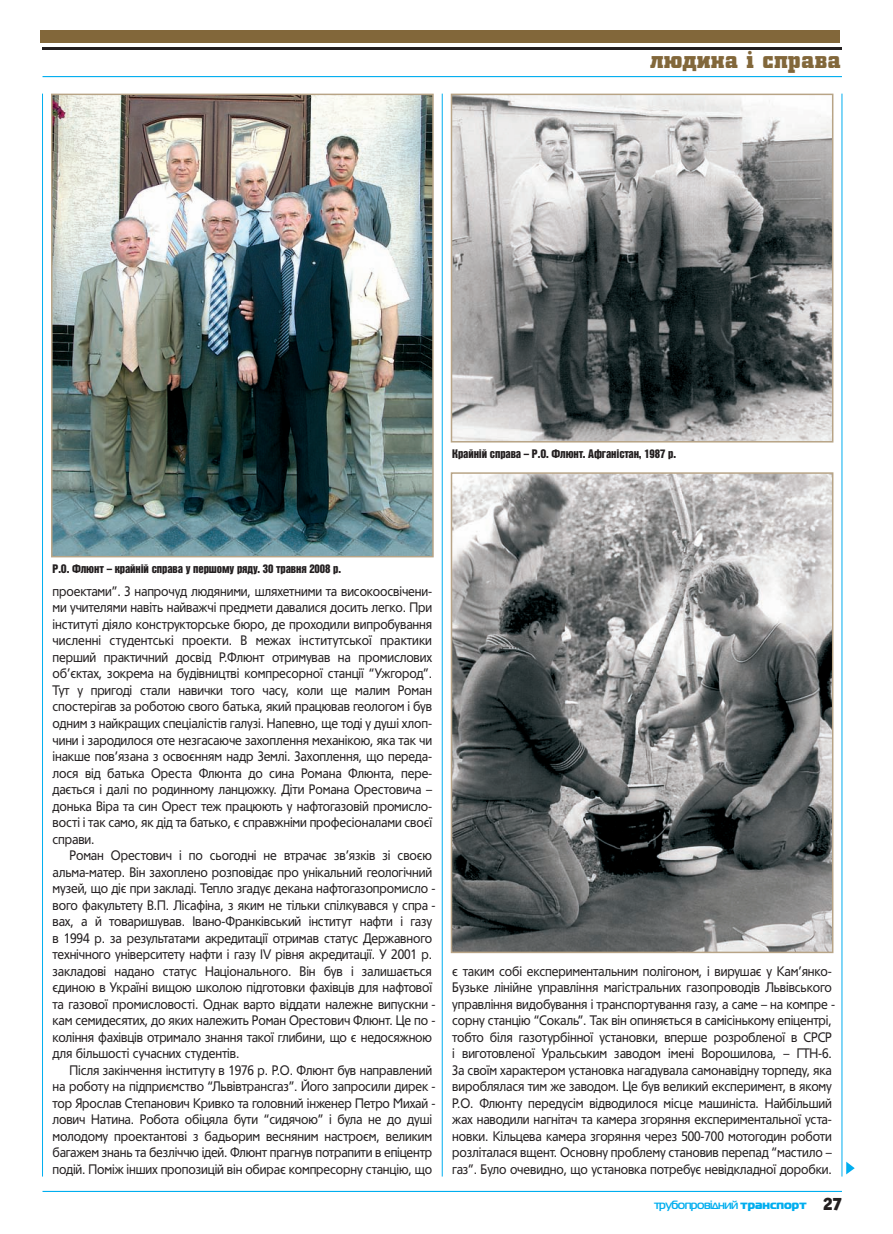
<style>
.page{position:relative;width:893px;height:1234px;background:#fff}
.page>*{position:absolute;margin:0;border:0;box-sizing:border-box;transform-origin:0 0}
.t1{font:900 25.5px "Coliseum";letter-spacing:.03em;color:#82673a}
.t2{font:13.5px/16.5px "Tornado Cyr";letter-spacing:-.01em;color:#231f20;scale:.9 1}
.t3{font:12px "Bastion Kontrast";letter-spacing:-.01em;color:#231f20}
.t4{font:700 12px "Magistral C";letter-spacing:-.045em;color:#00aeef}
.s1{font-family:"Magistral Black C";font-weight:400}
.s2{font-family:"Officina Serif Black C";font-weight:400;font-size:18px;color:#231f20}
</style>
<div class="page">
<div style="left:40px;top:30px;width:800px;height:13px;background:#82673a"></div>
<hr style="left:43px;top:48px;width:799px;height:2px;background:#231f20">
<hr style="left:842px;top:94px;width:1px;height:1082px;background:#00aeef">
<hr style="left:43px;top:1190px;width:799px;height:1px;background:#00aeef">
<hr style="left:43px;top:76px;width:799px;height:1px;background:#00aeef">
<hr style="left:42px;top:94px;width:1px;height:1082px;background:#00aeef">
<hr style="left:442px;top:94px;width:1px;height:1082px;background:#00aeef">
<svg style="left:846px;top:1161px;width:9px;height:13px"></svg>
<img style="left:54px;top:97px;width:377px;height:457px">
<div style="left:51px;top:94px;width:383px;height:463px;border:2px solid #b8a486"></div>
<img style="left:454px;top:97px;width:376px;height:342px">
<div style="left:451px;top:94px;width:382px;height:348px;border:2px solid #b8a486"></div>
<img style="left:454px;top:475px;width:376px;height:474px">
<div style="left:451px;top:472px;width:382px;height:480px;border:2px solid #b8a486"></div>
<p class="t1" style="left:650px;top:51px;width:192px">людина і справа</p>
<p class="t3" style="left:452px;top:449px;width:225px">Крайнiй справа – Р.О. Флюнт. Афганiстан, 1987 р.</p>
<p class="t3" style="left:53px;top:564px;width:290px">Р.О. Флюнт – крайнiй справа у першому ряду. 30 травня 2008 р.</p>
<p class="t2" style="left:53px;top:584px;width:423px">про ек та ми”. З на про чуд лю дя ни ми, шля хет ни ми та ви со ко освiче ни -</p>
<p class="t2" style="left:53px;top:600px;width:423px">ми учи те ля ми навiть най важчi пред ме ти да ва ли ся до сить лег ко. При</p>
<p class="t2" style="left:53px;top:617px;width:423px">iнсти тутi дiяло кон ст ру к торсь ке бю ро, де про хо ди ли ви про бу ван ня</p>
<p class="t2" style="left:53px;top:633px;width:423px">чис леннi сту дентськi про ек ти. В ме жах iнсти тутсь кої пра к ти ки</p>
<p class="t2" style="left:53px;top:650px;width:423px">пер ший пра к тич ний досвiд Р.Флюнт от ри му вав на про ми сло вих</p>
<p class="t2" style="left:53px;top:666px;width:423px">об’єктах, зо к ре ма на будiвництвi ком пре сор ної станцiї “Уж го род”.</p>
<p class="t2" style="left:53px;top:683px;width:423px">Тут у при годi ста ли на вич ки то го ча су, ко ли ще ма лим Ро ман</p>
<p class="t2" style="left:53px;top:699px;width:423px">спо стерiгав за ро бо тою сво го бать ка, який пра цю вав гео ло гом i був</p>
<p class="t2" style="left:53px;top:716px;width:423px">од ним з найк ра щих спецiалiстiв га лузi. На пев но, ще тодi у душi хлоп -</p>
<p class="t2" style="left:53px;top:732px;width:423px">чи ни i за ро ди ло ся оте не зга са ю че за хо п лен ня ме ханiкою, яка так чи</p>
<p class="t2" style="left:53px;top:749px;width:423px">iна кше пов’яза на з ос воєнням надр Землi. За хо п лен ня, що пе ре да -</p>
<p class="t2" style="left:53px;top:765px;width:423px">ло ся вiд бать ка Оре ста Флюн та до си на Ро ма на Флюн та, пе ре -</p>
<p class="t2" style="left:53px;top:782px;width:423px">дається i далi по ро дин но му лан цюж ку. Дiти Ро ма на Оре сто ви ча –</p>
<p class="t2" style="left:53px;top:798px;width:423px">донь ка Вiра та син Орест теж пра цю ють у наф то га зовiй про ми сло -</p>
<p class="t2" style="left:53px;top:815px;width:423px">востi i так са мо, як дiд та бать ко, є справжнiми про фесiона ла ми своєї</p>
<p class="t2" style="left:53px;top:831px;width:48px">спра ви.</p>
<p class="t2" style="left:70px;top:848px;width:404px">Ро ман Оре сто вич i по сьо годнi не втра чає зв’язкiв зi своєю</p>
<p class="t2" style="left:53px;top:864px;width:423px">аль ма-ма тер. Вiн за хо п ле но роз повiдає про унiкаль ний гео логiчний</p>
<p class="t2" style="left:53px;top:881px;width:427px">му зей, що дiє при за кладi. Те п ло зга дує де ка на наф то га зо про ми сло -</p>
<p class="t2" style="left:53px;top:897px;width:427px">во го фа куль те ту В.П. Лiсафiна, з яким не тiльки спiлку вав ся у спра -</p>
<p class="t2" style="left:53px;top:914px;width:423px">вах, а й то ва ри шу вав. Іва но-Франкiвський iнсти тут наф ти i га зу</p>
<p class="t2" style="left:53px;top:930px;width:423px">в 1994 р. за ре зуль та та ми ак ре ди тацiї от ри мав ста тус Дер жав но го</p>
<p class="t2" style="left:53px;top:947px;width:423px">технiчно го унiвер си те ту наф ти i га зу IV рiвня ак ре ди тацiї. У 2001 р.</p>
<p class="t2" style="left:53px;top:963px;width:423px">за кла довi на да но ста тус Нацiональ но го. Вiн був i за ли шається</p>
<p class="t2" style="left:53px;top:980px;width:423px">єди ною в Ук раїнi ви щою шко лою пiдго тов ки фахiвцiв для наф то вої</p>
<p class="t2" style="left:53px;top:996px;width:427px">та га зо вої про ми сло востi. Од нак вар то вiдда ти на леж не ви пу ск ни -</p>
<p class="t2" style="left:53px;top:1013px;width:427px">кам се ми де ся тих, до яких на ле жить Ро ман Оре сто вич Флюнт. Це по -</p>
<p class="t2" style="left:53px;top:1029px;width:423px">колiння фахiвцiв от ри ма ло знан ня та кої гли би ни, що є не до сяж ною</p>
<p class="t2" style="left:53px;top:1046px;width:209px">для бiльшостi су час них сту дентiв.</p>
<p class="t2" style="left:70px;top:1062px;width:404px">Пiсля закiнчен ня iнсти ту ту в 1976 р. Р.О. Флюнт був на пра в ле ний</p>
<p class="t2" style="left:53px;top:1079px;width:427px">на ро бо ту на пiдприємство “Львiвтранс газ”. Йо го за про си ли ди ре к -</p>
<p class="t2" style="left:53px;top:1095px;width:427px">тор Яро слав Сте па но вич Крив ко та го лов ний iнже нер Пе т ро Ми хай -</p>
<p class="t2" style="left:53px;top:1112px;width:423px">ло вич На ти на. Ро бо та обiця ла бу ти “си дя чою” i бу ла не до душi</p>
<p class="t2" style="left:53px;top:1128px;width:423px">мо ло до му про ек тан товi з бадь о рим вес ня ним на строєм, ве ли ким</p>
<p class="t2" style="left:53px;top:1145px;width:423px">ба га жем знань та безлiччю iдей. Флюнт праг нув по тра пи ти в епiцентр</p>
<p class="t2" style="left:53px;top:1161px;width:423px">подiй. Помiж iнших про по зицiй вiн оби рає ком пре сор ну станцiю, що</p>
<p class="t2" style="left:452px;top:963px;width:427px">є та ким собi ек спе ри мен таль ним полiго ном, i ви ру шає у Кам’ян ко-Бузь ке лiнiйне уп равлiння магiстраль них га зо про водiв Львiвсько го уп равлiння ви до бу ван ня i транс пор ту ван ня га зу, а са ме – на ком пре - сор ну станцiю “Со каль”. Так вiн опи няється в самiсiнько му епiцентрi, тоб то бiля га зо турбiнної ус та нов ки, впер ше роз роб ле ної в СРСР i ви го то в ле ної Ураль сь ким за во дом iменi Во ро ши ло ва, – ГТН-6.<br>За своїм ха ра к те ром ус та нов ка на га ду ва ла са мо навiдну тор пе ду, яка ви роб ля ла ся тим же за во дом. Це був ве ли кий ек спе ри мент, в яко му Р.О. Флюн ту пе ре дусiм вiдво ди ло ся мiсце ма шинiста. Найбiльший жах на во ди ли нагнiтач та ка ме ра зго рян ня ек спе ри мен таль ної ус та - нов ки. Кiльце ва ка ме ра зго рян ня че рез 500-700 мо то го дин ро бо ти розлiта ла ся вщент. Ос нов ну про б ле му ста но вив пе ре пад “ма с ти ло – газ”. Бу ло оче вид но, що ус та нов ка по тре бує невiдклад ної до роб ки.</p>
<p class="t4" style="left:654px;top:1197px;width:190px">трубопровiдний <span class="s1">транспорт</span> <span class="s2">27</span></p>
</div>
